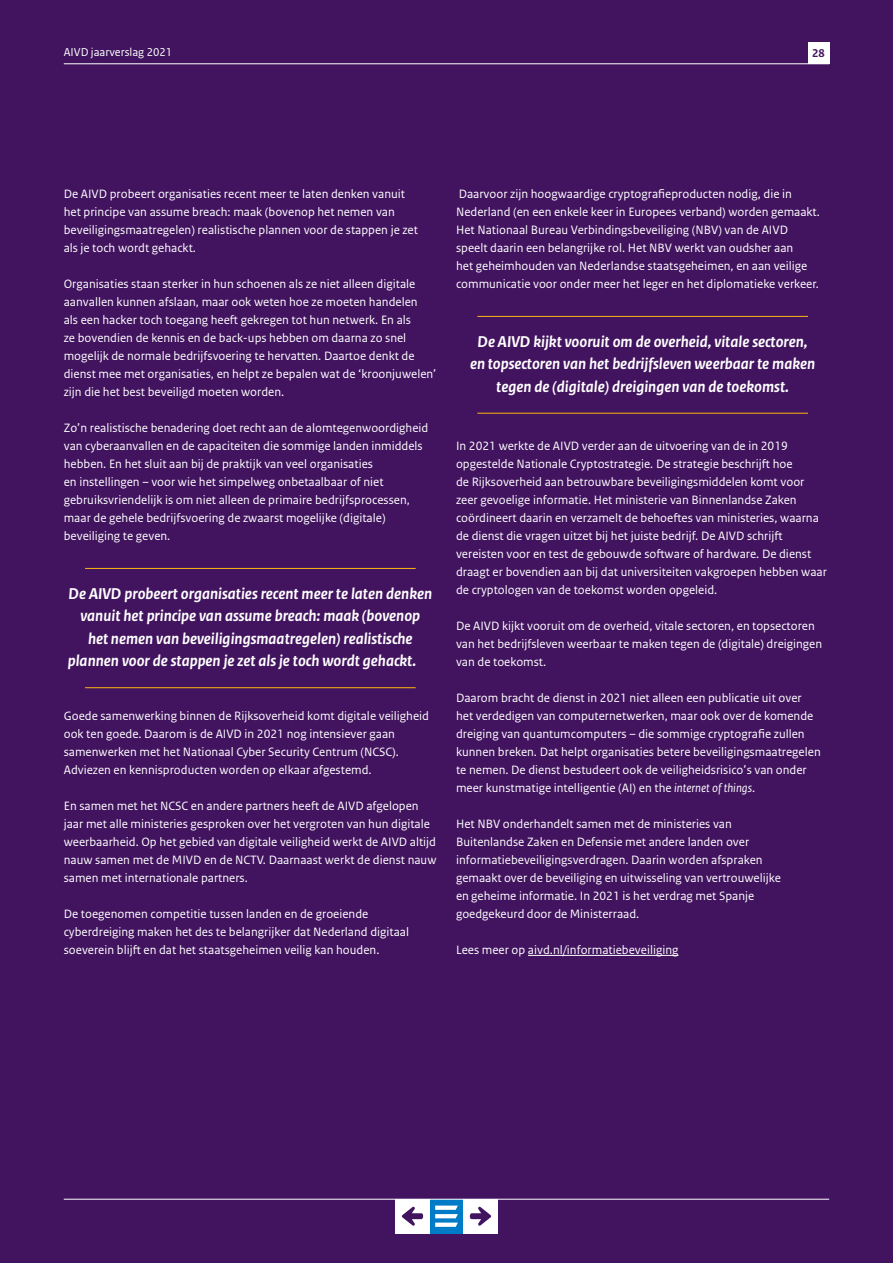
<style>
.page{position:relative;width:893px;height:1263px;background:#42145f}
.page>*{position:absolute;margin:0;border:0;box-sizing:border-box;transform-origin:0 0}
.P_-_Streamer_in_body{font:italic 700 16.5px/22.5px "Rijksoverheid Sans Text";color:#fff;text-align:center}
.P_-_Bodytekst_diap_8{font:12.75px/18px "Rijksoverheid Sans Text";color:#fff}
.t1{font:12px "Rijksoverheid Sans Text Regular 3";color:#fff}
.t2{font:700 12px "Rijksoverheid Sans Text";color:#42145f}
.s1{color:#42145f}
.s2{font-style:italic}
</style>
<div class="page">
<hr style="left:85px;top:568px;width:331px;height:1px;background:#ffb612">
<hr style="left:85px;top:687px;width:331px;height:1px;background:#ffb612">
<hr style="left:477px;top:316px;width:331px;height:1px;background:#ffb612">
<hr style="left:477px;top:413px;width:331px;height:1px;background:#ffb612">
<hr style="left:528px;top:955px;width:150px;height:1px;background:#fff">
<hr style="left:64px;top:63px;width:765px;height:1px;background:#fff">
<div style="left:808px;top:43px;width:21px;height:21px;background:#fff"></div>
<div style="left:429px;top:1199px;width:34px;height:34px;background:#007bc7"></div>
<svg style="left:435px;top:1205px;width:23px;height:22px"></svg>
<div style="left:395px;top:1199px;width:34px;height:34px;background:#fff"></div>
<svg style="left:402px;top:1207px;width:21px;height:19px"></svg>
<div style="left:463px;top:1199px;width:34px;height:34px;background:#fff"></div>
<svg style="left:470px;top:1207px;width:21px;height:19px"></svg>
<hr style="left:64px;top:1199px;width:765px;height:1px;background:#fff">
<p class="t1" style="left:64px;top:46px;width:110px">AIVD jaarverslag 2021</p>
<p class="t2" style="left:812px;top:46px;width:14px">28</p>
<p class="P_-_Bodytekst_diap_8" style="left:64px;top:185px;width:356px">De AIVD probeert organisaties recent meer te laten denken vanuit het principe van assume breach: maak (bovenop het nemen van beveiligingsmaatregelen) realistische plannen voor de stappen je zet als je toch wordt gehackt.</p>
<p class="P_-_Bodytekst_diap_8" style="left:64px;top:275px;width:374px">Organisaties staan sterker in hun schoenen als ze niet alleen digitale aanvallen kunnen afslaan, maar ook weten hoe ze moeten handelen<br>als een hacker toch toegang heeft gekregen tot hun netwerk. En als<br>ze bovendien de kennis en de back-ups hebben om daarna zo snel mogelijk de normale bedrijfsvoering te hervatten. Daartoe denkt de dienst mee met organisaties, en helpt ze bepalen wat de ‘kroonjuwelen’ zijn die het best beveiligd moeten worden.</p>
<p class="P_-_Bodytekst_diap_8" style="left:64px;top:419px;width:366px">Zo’n realistische benadering doet recht aan de alomtegenwoordigheid van cyberaanvallen en de capaciteiten die sommige landen inmiddels hebben. En het sluit aan bij de praktijk van veel organisaties<br>en instellingen – voor wie het simpelweg onbetaalbaar of niet gebruiksvriendelijk is om niet alleen de primaire bedrijfsprocessen, maar de gehele bedrijfsvoering de zwaarst mogelijke (digitale) beveiliging te geven.</p>
<p class="P_-_Streamer_in_body" style="left:68px;top:582px;width:367px">De AIVD probeert organisaties recent meer te laten denken vanuit het principe van assume breach: maak (bovenop<br>het nemen van beveiligingsmaatregelen) realistische plannen voor de stappen je zet als je toch wordt gehackt.<span class="s1">kt.</span></p>
<p class="P_-_Bodytekst_diap_8" style="left:64px;top:707px;width:367px">Goede samenwerking binnen de Rijksoverheid komt digitale veiligheid ook ten goede. Daarom is de AIVD in 2021 nog intensiever gaan samenwerken met het Nationaal Cyber Security Centrum (NCSC).<br>Adviezen en kennisproducten worden op elkaar afgestemd.</p>
<p class="P_-_Bodytekst_diap_8" style="left:64px;top:797px;width:374px">En samen met het NCSC en andere partners heeft de AIVD afgelopen jaar met alle ministeries gesproken over het vergroten van hun digitale weerbaarheid. Op het gebied van digitale veiligheid werkt de AIVD altijd nauw samen met de MIVD en de NCTV. Daarnaast werkt de dienst nauw samen met internationale partners.</p>
<p class="P_-_Bodytekst_diap_8" style="left:64px;top:905px;width:347px">De toegenomen competitie tussen landen en de groeiende cyberdreiging maken het des te belangrijker dat Nederland digitaal soeverein blijft en dat het staatsgeheimen veilig kan houden.</p>
<p class="P_-_Bodytekst_diap_8" style="left:456px;top:185px;width:365px">Daarvoor zijn hoogwaardige cryptografieproducten nodig, die in Nederland (en een enkele keer in Europees verband) worden gemaakt.<br>Het Nationaal Bureau Verbindingsbeveiliging (NBV) van de AIVD speelt daarin een belangrijke rol. Het NBV werkt van oudsher aan<br>het geheimhouden van Nederlandse staatsgeheimen, en aan veilige communicatie voor onder meer het leger en het diplomatieke verkeer.</p>
<p class="P_-_Streamer_in_body" style="left:470px;top:330px;width:347px">De AIVD kijkt vooruit om de overheid, vitale sectoren, en topsectoren van het bedrijfsleven weerbaar te maken tegen de (digitale) dreigingen van de toekomst.</p>
<p class="P_-_Bodytekst_diap_8" style="left:456px;top:437px;width:372px">In 2021 werkte de AIVD verder aan de uitvoering van de in 2019 opgestelde Nationale Cryptostrategie. De strategie beschrijft hoe<br>de Rijksoverheid aan betrouwbare beveiligingsmiddelen komt voor zeer gevoelige informatie. Het ministerie van Binnenlandse Zaken coördineert daarin en verzamelt de behoeftes van ministeries, waarna de dienst die vragen uitzet bij het juiste bedrijf. De AIVD schrijft vereisten voor en test de gebouwde software of hardware. De dienst draagt er bovendien aan bij dat universiteiten vakgroepen hebben waar de cryptologen van de toekomst worden opgeleid.</p>
<p class="P_-_Bodytekst_diap_8" style="left:456px;top:617px;width:368px">De AIVD kijkt vooruit om de overheid, vitale sectoren, en topsectoren van het bedrijfsleven weerbaar te maken tegen de (digitale) dreigingen van de toekomst.</p>
<p class="P_-_Bodytekst_diap_8" style="left:456px;top:689px;width:366px">Daarom bracht de dienst in 2021 niet alleen een publicatie uit over het verdedigen van computernetwerken, maar ook over de komende dreiging van quantumcomputers – die sommige cryptografie zullen kunnen breken. Dat helpt organisaties betere beveiligingsmaatregelen te nemen. De dienst bestudeert ook de veiligheidsrisico’s van onder meer kunstmatige intelligentie (AI) en the <span class="s2">internet of things</span>.</p>
<p class="P_-_Bodytekst_diap_8" style="left:456px;top:815px;width:326px">Het NBV onderhandelt samen met de ministeries van Buitenlandse Zaken en Defensie met andere landen over informatiebeveiligingsverdragen. Daarin worden afspraken gemaakt over de beveiliging en uitwisseling van vertrouwelijke en geheime informatie. In 2021 is het verdrag met Spanje goedgekeurd door de Ministerraad.</p>
<p class="P_-_Bodytekst_diap_8" style="left:456px;top:941px;width:224px">Lees meer op aivd.nl/informatiebeveiliging</p>
</div>
